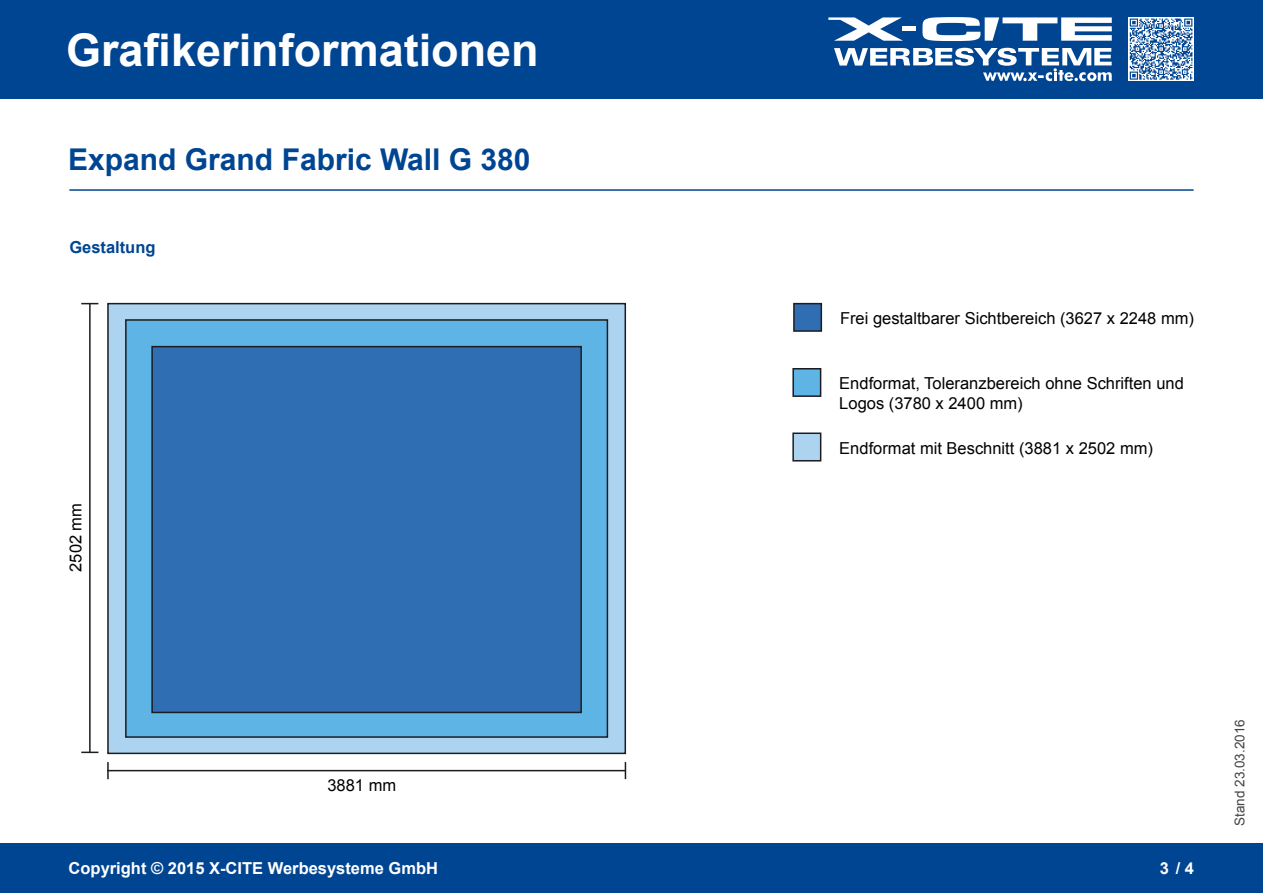
<style>
.page{position:relative;width:1263px;height:893px;background:#fff}
.page>*{position:absolute;margin:0;border:0;box-sizing:border-box;transform-origin:0 0}
.t1{font:700 45px "Arial";color:#fff}
.t2{font:700 30px "Arial";color:#004592}
.t3{font:16.5px/19.8px "Arial";color:#020202}
.t4{font:700 16.5px "Arial";color:#fff}
.t5{font:700 16.5px "Arial";color:#004592}
.t6{font:13.5px "Arial";color:#444}
</style>
<div class="page">
<div style="left:0;top:0;width:1263px;height:98px;background:#004592"></div>
<svg style="left:922px;top:17px;width:190px;height:24px"></svg>
<svg style="left:828px;top:17px;width:75px;height:24px"></svg>
<hr style="left:902px;top:27px;width:13px;height:4px;background:#fff">
<svg style="left:834px;top:48px;width:278px;height:33px"></svg>
<svg style="left:1128px;top:17px;width:65px;height:64px"></svg>
<svg style="left:1130px;top:19px;width:62px;height:61px"></svg>
<div style="left:0;top:844px;width:1263px;height:49px;background:#004592"></div>
<hr style="left:69px;top:189px;width:1124px;height:2px;background:#004592">
<div style="left:792px;top:432px;width:29px;height:29px;background:#acd4f1;border:2px solid #1b1c20"></div>
<div style="left:794px;top:304px;width:27px;height:27px;background:#2f6eb2"></div>
<div style="left:793px;top:303px;width:29px;height:29px;border:2px solid #1b1c20"></div>
<div style="left:793px;top:369px;width:28px;height:27px;background:#5eb4e5"></div>
<div style="left:792px;top:368px;width:29px;height:29px;border:2px solid #1b1c20"></div>
<div style="left:107px;top:303px;width:519px;height:451px;background:#acd4f1;border:2px solid #1b1c20"></div>
<div style="left:125px;top:319px;width:483px;height:419px;background:#5eb4e5;border:2px solid #1b1c20"></div>
<div style="left:151px;top:346px;width:431px;height:367px;background:#2f6eb2;border:2px solid #1b1c20"></div>
<hr style="left:107px;top:770px;width:519px;height:1px;background:#1b1c20">
<svg style="left:625px;top:762px;width:1px;height:17px"></svg>
<svg style="left:107px;top:762px;width:2px;height:17px"></svg>
<hr style="left:89px;top:303px;width:2px;height:450px;background:#1b1c20">
<svg style="left:81px;top:303px;width:17px;height:1px"></svg>
<svg style="left:81px;top:752px;width:17px;height:1px"></svg>
<h1 class="t1" style="left:66px;top:20px;width:474px">Grafikerinformationen</h1>
<h2 class="t2" style="left:68px;top:140px;width:464px">Expand Grand Fabric Wall G 380</h2>
<p class="t5" style="left:69px;top:236px;width:88px">Gestaltung</p>
<p class="t3" style="left:66px;top:572px;width:70px;rotate:-90deg">2502 mm</p>
<p class="t3" style="left:840px;top:308px;width:355px">Frei gestaltbarer Sichtbereich (3627 x 2248 mm)</p>
<p class="t3" style="left:839px;top:374px;width:346px">Endformat, Toleranzbereich ohne Schriften und<br>Logos (3780 x 2400 mm)</p>
<p class="t3" style="left:839px;top:438px;width:315px">Endformat mit Beschnitt (3881 x 2502 mm)</p>
<p class="t3" style="left:327px;top:776px;width:70px">3881 mm</p>
<p class="t4" style="left:69px;top:857px;width:371px">Copyright © 2015 X-CITE Werbesysteme GmbH</p>
<p class="t4" style="left:1160px;top:857px;width:36px">3 / 4</p>
<p class="t6" style="left:1231px;top:826px;width:108px;rotate:-90deg">Stand 23.03.2016</p>
</div>
